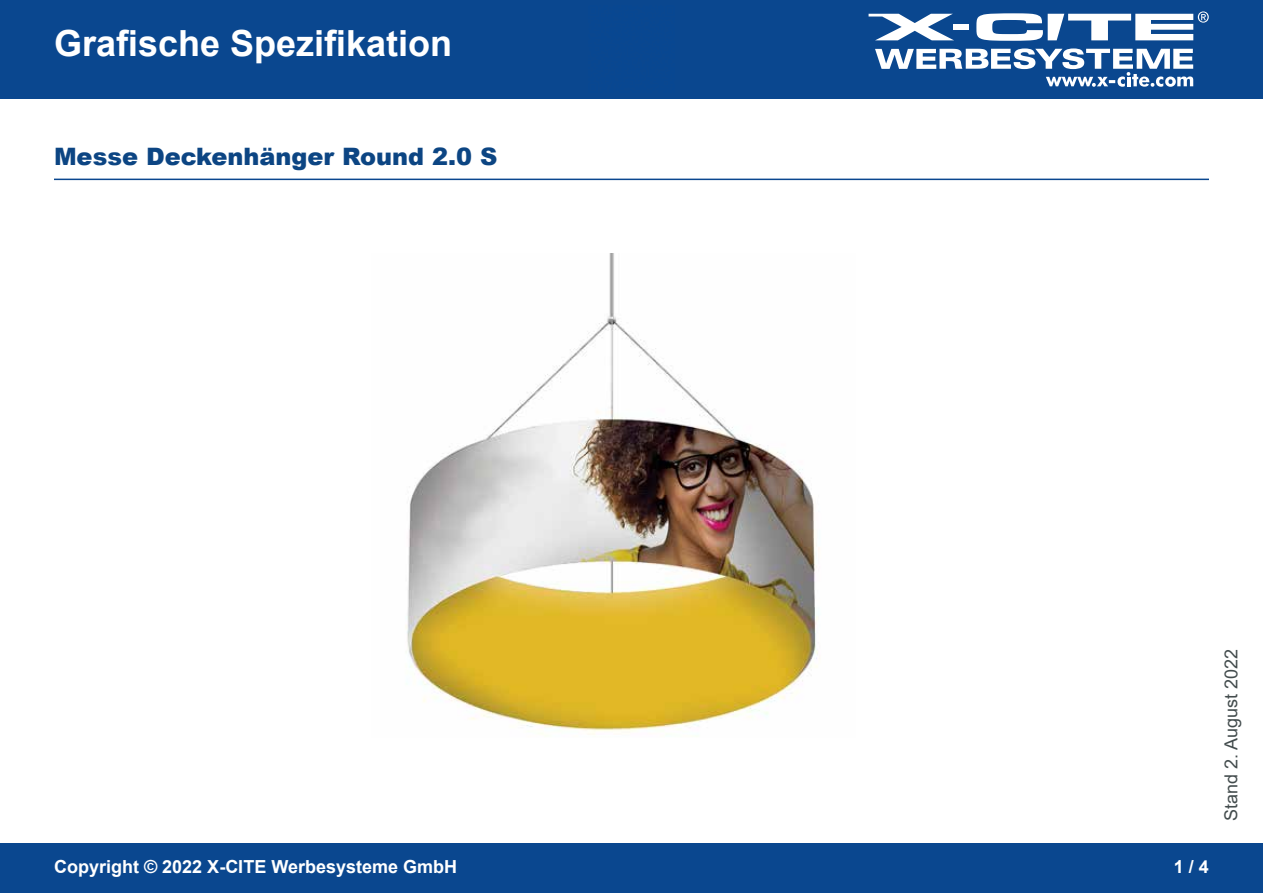
<style>
.page{position:relative;width:1263px;height:893px;background:#fff}
.page>*{position:absolute;margin:0;border:0;box-sizing:border-box;transform-origin:0 0}
.t1{font:700 36px "Arial";color:#fff}
.t2{font:900 24px "Arial";color:#0c4583}
.t3{font:700 18px "Arial";color:#fff}
.t4{font:18px "Arial";color:#434c4d}
</style>
<div class="page">
<div style="left:0;top:0;width:1263px;height:98px;background:#0a478f"></div>
<div style="left:0;top:844px;width:1263px;height:49px;background:#0a478f"></div>
<svg style="left:868px;top:14px;width:85px;height:26px"></svg>
<div style="left:953px;top:24px;width:15px;height:6px;background:#fff"></div>
<svg style="left:875px;top:48px;width:318px;height:39px"></svg>
<svg style="left:976px;top:11px;width:233px;height:30px"></svg>
<hr style="left:54px;top:179px;width:1155px;height:1px;background:#0a478f">
<img style="left:405px;top:253px;width:415px;height:482px">
<h1 class="t1" style="left:54px;top:18px;width:400px">Grafische Spezifikation</h1>
<h2 class="t2" style="left:54px;top:139px;width:445px">Messe Deckenhänger Round 2.0 S</h2>
<p class="t4" style="left:1219px;top:821px;width:174px;rotate:-90deg">Stand 2. August 2022</p>
<p class="t3" style="left:54px;top:854px;width:405px">Copyright © 2022 X-CITE Werbesysteme GmbH</p>
<p class="t3" style="left:1174px;top:854px;width:37px">1 / 4</p>
</div>
